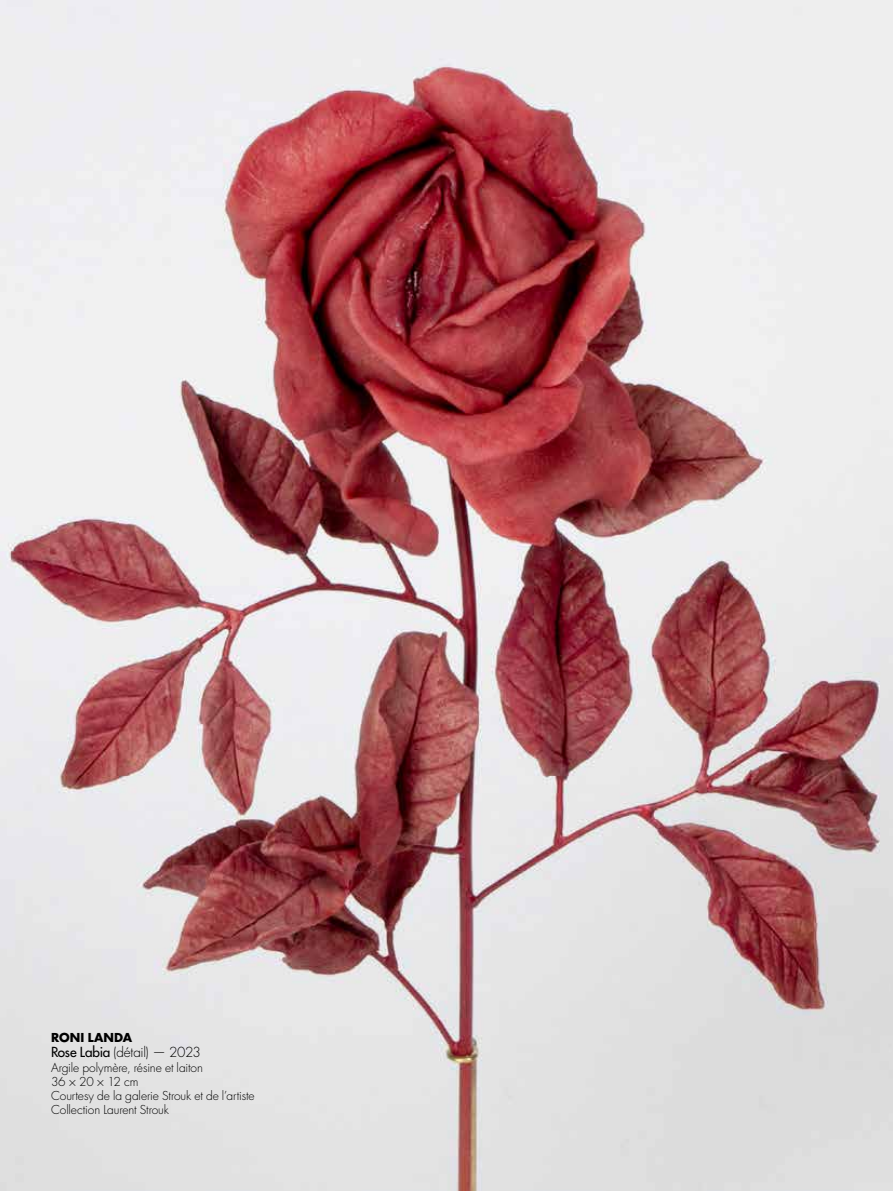
<style>
.page{position:relative;width:893px;height:1191px;background:#fff}
.page>*{position:absolute;margin:0;border:0;box-sizing:border-box;transform-origin:0 0}
.t1{font:300 13.5px "Futura Std";letter-spacing:-.025em;color:#000}
.t2{font:300 12px/14.2px "Futura Std";letter-spacing:-.005em;color:#000}
.t3{font:700 12px "Futura Std";letter-spacing:.005em;color:#000}
.s1{font-weight:500}
</style>
<div class="page">
<img style="left:0;top:0;width:893px;height:1191px">
<p class="t3" style="left:51px;top:1029px;width:83px">RONI LANDA</p>
<p class="t1" style="left:51px;top:1044px;width:151px"><span class="s1">Rose Labia</span> (détail) — 2023</p>
<p class="t2" style="left:51px;top:1060px;width:205px">Argile polymère, résine et laiton<br>36 × 20 × 12 cm<br>Courtesy de la galerie Strouk et de l’artiste<br>Collection Laurent Strouk</p>
</div>
